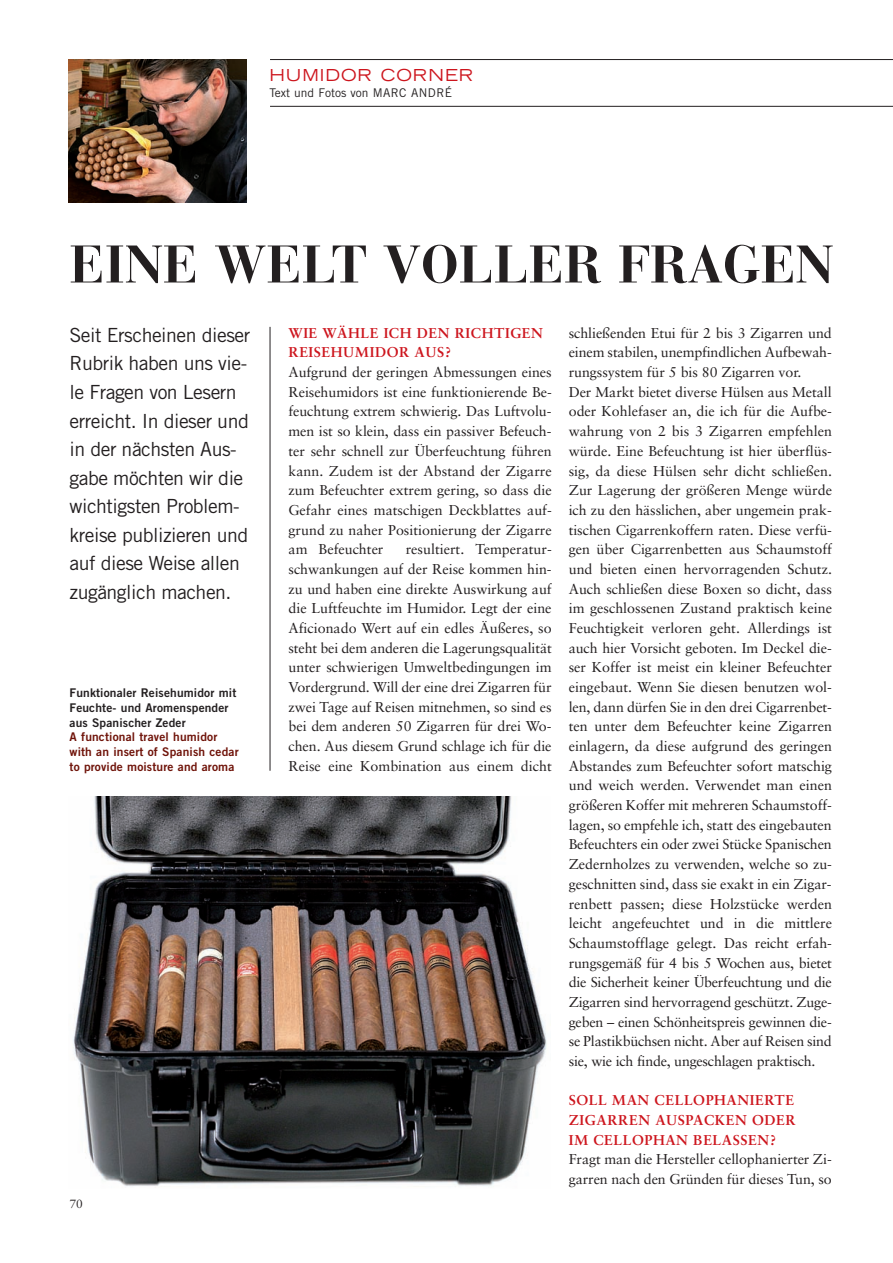
<style>
.page{position:relative;width:893px;height:1263px;background:#fff}
.page>*{position:absolute;margin:0;border:0;box-sizing:border-box;transform-origin:0 0}
.t1{font:700 52.5px "Bauer Bodoni";color:#231f20}
.t2{font:19.5px/28.5px "Trade Gothic";letter-spacing:-.025em;color:#231f20}
.t3{font:expanded 16.5px "Trade Gothic LH";letter-spacing:.06em;color:#cd151d}
.t4{font:14.25px/19.6px "Sabon";letter-spacing:-.005em;color:#231f20;text-align:justify}
.t5{font:700 14.25px/19.6px "Sabon";letter-spacing:.04em;color:#cd151d}
.t6{font:12px/14.7px "Trade Gothic Bold Two";letter-spacing:.01em;color:#6f1309}
.t7{font:12px/14.7px "Trade Gothic Bold Two";letter-spacing:.01em;color:#231f20}
.t8{font:12px "Trade Gothic";color:#231f20}
.t9{font:12px "Sabon";color:#231f20}
</style>
<div class="page">
<img style="left:68px;top:59px;width:179px;height:143px">
<hr style="left:270px;top:327px;width:1px;height:444px;background:#231f20">
<hr style="left:270px;top:59px;width:623px;height:1px;background:#231f20">
<hr style="left:270px;top:106px;width:623px;height:1px;background:#231f20">
<img style="left:73px;top:797px;width:474px;height:389px">
<p class="t3" style="left:269px;top:69px;width:206px">HUMIDOR CORNER</p>
<p class="t8" style="left:269px;top:88px;width:184px">Text und Fotos von MARC ANDRÉ</p>
<h1 class="t1" style="left:70px;top:245px;width:765px">EINE WELT VOLLER FRAGEN</h1>
<h2 class="t2" style="left:70px;top:323px;width:182px">Seit Erscheinen dieser<br>Rubrik haben uns vie&shy;le Fragen von Lesern erreicht. In dieser und in der nächsten Aus&shy;gabe möchten wir die wichtigsten Problem&shy;kreise publizieren und auf diese Weise allen zugänglich machen.</h2>
<p class="t7" style="left:70px;top:687px;width:168px">Funktionaler Reisehumidor mit<br>Feuchte- und Aromenspender aus Spanischer Zeder</p>
<p class="t6" style="left:70px;top:731px;width:171px">A functional travel humidor with an insert of Spanish cedar to provide moisture and aroma</p>
<p class="t9" style="left:70px;top:1198px;width:15px">70</p>
<p class="t5" style="left:289px;top:324px;width:256px">WIE WÄHLE ICH DEN RICHTIGEN<br>REISEHUMIDOR AUS?</p>
<p class="t4" style="left:289px;top:363px;width:265px">Aufgrund der geringen Abmessungen eines Reisehumidors ist eine funktionierende Be&shy;feuchtung extrem schwierig. Das Luftvolu&shy;men ist so klein, dass ein passiver Befeuch&shy;ter sehr schnell zur Überfeuchtung führen kann. Zudem ist der Abstand der Zigarre zum Befeuchter extrem gering, so dass die Gefahr eines matschigen Deckblattes auf&shy;grund zu naher Positionierung der Zigarre am Befeuchter</p>
<p class="t4" style="left:289px;top:541px;width:265px;text-indent:117px">resultiert. Temperatur&shy;schwankungen auf der Reise kommen hin&shy;zu und haben eine direkte Auswirkung auf die Luftfeuchte im Humidor. Legt der eine Aficionado Wert auf ein edles Äußeres, so steht bei dem anderen die Lagerungsqualität unter schwierigen Umweltbedingungen im Vordergrund. Will der eine drei Zigarren für zwei Tage auf Reisen mitnehmen, so sind es bei dem anderen 50 Zigarren für drei Wo&shy;chen. Aus diesem Grund schlage ich für die Reise eine Kombination aus einem dicht</p>
<p class="t4" style="left:569px;top:324px;width:265px;text-align:left">schließenden Etui für 2 bis 3 Zigarren und einem stabilen, unempfindlichen Aufbewah&shy;rungssystem für 5 bis 80 Zigarren vor.<br>Der Markt bietet diverse Hülsen aus Metall oder Kohlefaser an, die ich für die Aufbe&shy;wahrung von 2 bis 3 Zigarren empfehlen würde. Eine Befeuchtung ist hier überflüs&shy;sig, da diese Hülsen sehr dicht schließen.<br>Zur Lagerung der größeren Menge würde ich zu den hässlichen, aber ungemein prak&shy;tischen Cigarrenkoffern raten. Diese verfü&shy;gen über Cigarrenbetten aus Schaumstoff und bieten einen hervorragenden Schutz.<br>Auch schließen diese Boxen so dicht, dass im geschlossenen Zustand praktisch keine Feuchtigkeit verloren geht. Allerdings ist auch hier Vorsicht geboten. Im Deckel die&shy;ser Koffer ist meist ein kleiner Befeuchter eingebaut. Wenn Sie diesen benutzen wol&shy;len, dann dürfen Sie in den drei Cigarrenbet&shy;ten unter dem Befeuchter keine Zigarren einlagern, da diese aufgrund des geringen Abstandes zum Befeuchter sofort matschig und weich werden. Verwendet man einen größeren Koffer mit mehreren Schaumstoff&shy;lagen, so empfehle ich, statt des eingebauten Befeuchters ein oder zwei Stücke Spanischen Zedernholzes zu verwenden, welche so zu&shy;geschnitten sind, dass sie exakt in ein Zigar&shy;renbett passen; diese Holzstücke werden leicht angefeuchtet und in die mittlere Schaumstofflage gelegt. Das reicht erfah&shy;rungsgemäß für 4 bis 5 Wochen aus, bietet die Sicherheit keiner Überfeuchtung und die Zigarren sind hervorragend geschützt. Zuge&shy;geben – einen Schönheitspreis gewinnen die&shy;se Plastikbüchsen nicht. Aber auf Reisen sind sie, wie ich finde, ungeschlagen praktisch.</p>
<p class="t5" style="left:569px;top:1092px;width:228px;text-align:justify">SOLL MAN CELLOPHANIERTE ZIGARREN AUSPACKEN ODER IM CELLOPHAN BELASSEN?</p>
<p class="t4" style="left:569px;top:1151px;width:265px">Fragt man die Hersteller cellophanierter Zi&shy;garren nach den Gründen für dieses Tun, so</p>
</div>
